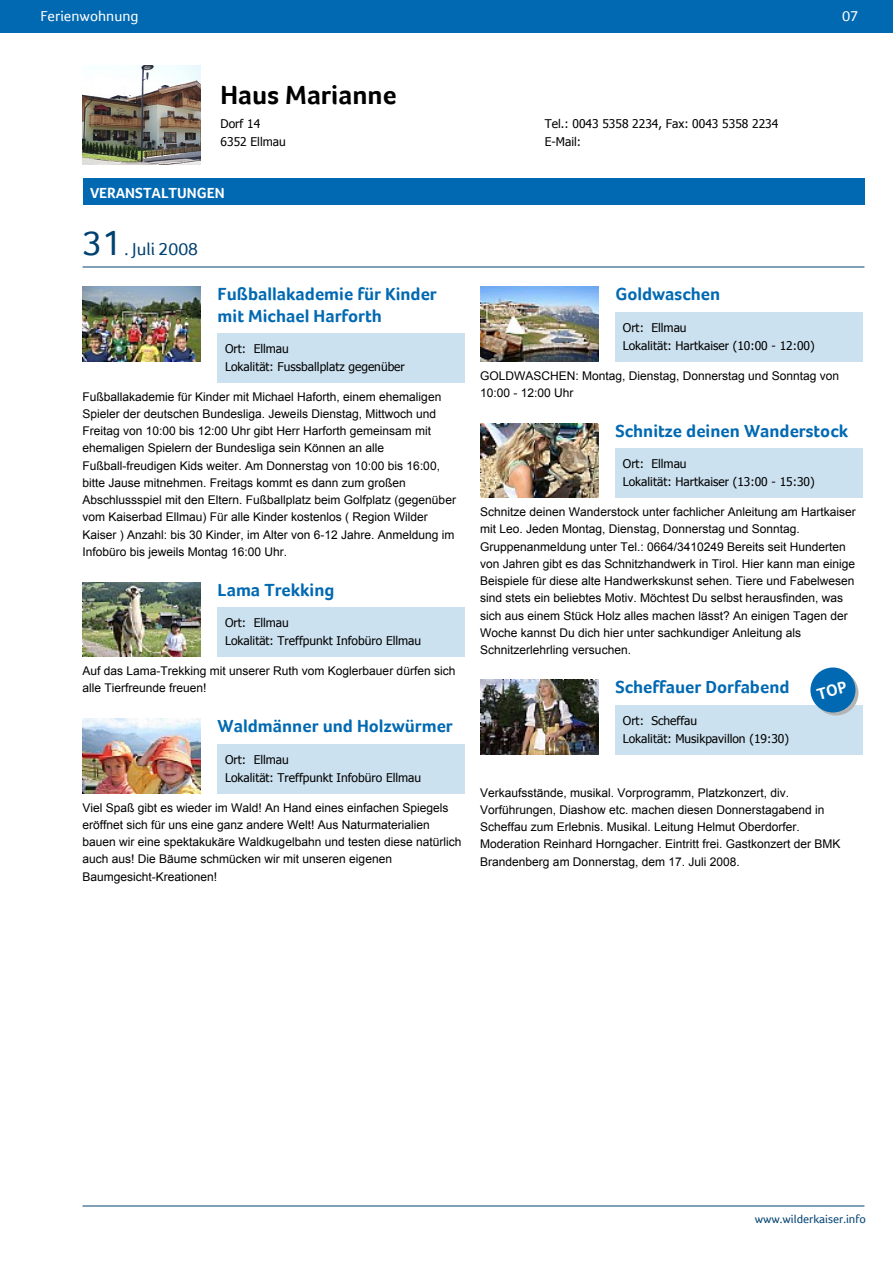
<style>
.page{position:relative;width:893px;height:1263px;background:#fff}
.page>*{position:absolute;margin:0;border:0;box-sizing:border-box;transform-origin:0 0}
.t1{font:700 27px "Foco";color:#000}
.t2{font:700 18px/21.6px "Foco";color:#0169b2}
.t3{font:18px "Foco";color:#004171}
.t4{font:15px "Foco";color:#fff}
.t5{font:700 15px "Foco";color:#fff}
.t6{font:12px/17.2px "Arial";color:#000}
.t7{font:12px/18px "Tahoma";color:#000}
.t8{font:12px "Foco";color:#004171}
.s1{font-size:36px}
</style>
<div class="page">
<div style="left:0;top:0;width:892px;height:33px;background:#0169b2"></div>
<hr style="left:82px;top:1206px;width:782px;height:1px;background:#004171">
<img style="left:82px;top:65px;width:119px;height:100px">
<div style="left:82px;top:178px;width:782px;height:28px;background:#0169b2"></div>
<hr style="left:82px;top:267px;width:782px;height:1px;background:#004171">
<img style="left:82px;top:287px;width:119px;height:75px">
<div style="left:218px;top:333px;width:247px;height:49px;background:#cce1ef"></div>
<img style="left:480px;top:287px;width:118px;height:75px">
<div style="left:615px;top:312px;width:247px;height:50px;background:#cce1ef"></div>
<img style="left:82px;top:582px;width:119px;height:75px">
<div style="left:218px;top:608px;width:247px;height:49px;background:#cce1ef"></div>
<img style="left:480px;top:423px;width:118px;height:75px">
<div style="left:615px;top:448px;width:247px;height:50px;background:#cce1ef"></div>
<img style="left:82px;top:719px;width:119px;height:75px">
<div style="left:218px;top:744px;width:247px;height:50px;background:#cce1ef"></div>
<img style="left:480px;top:680px;width:118px;height:74px">
<div style="left:615px;top:705px;width:247px;height:49px;background:#cce1ef"></div>
<svg style="left:813px;top:670px;width:45px;height:46px"></svg>
<div style="left:810px;top:668px;width:45px;height:44px;background:#0169b2;border-radius:50%"></div>
<p class="t4" style="left:40px;top:8px;width:100px">Ferienwohnung</p>
<p class="t4" style="left:842px;top:8px;width:18px">07</p>
<h1 class="t1" style="left:220px;top:80px;width:177px">Haus Marianne</h1>
<p class="t7" style="left:220px;top:114px;width:41px">Dorf 14</p>
<p class="t7" style="left:544px;top:114px;width:235px">Tel.: 0043 5358 2234, Fax: 0043 5358 2234</p>
<p class="t7" style="left:220px;top:132px;width:67px">6352 Ellmau</p>
<p class="t7" style="left:544px;top:132px;width:38px">E-Mail:</p>
<p class="t5" style="left:90px;top:185px;width:136px">VERANSTALTUNGEN</p>
<h2 class="t3" style="left:82px;top:239px;width:117px"><span class="s1">31</span>. Juli 2008</h2>
<h2 class="t2" style="left:218px;top:283px;width:221px">Fußballakademie für Kinder mit Michael Harforth</h2>
<p class="t7" style="left:225px;top:339px;width:181px">Ort: Ellmau<br>Lokalität: Fussballplatz gegenüber</p>
<p class="t6" style="left:82px;top:388px;width:375px">Fußballakademie für Kinder mit Michael Haforth, einem ehemaligen Spieler der deutschen Bundesliga. Jeweils Dienstag, Mittwoch und Freitag von 10:00 bis 12:00 Uhr gibt Herr Harforth gemeinsam mit ehemaligen Spielern der Bundesliga sein Können an alle Fußball-freudigen Kids weiter. Am Donnerstag von 10:00 bis 16:00, bitte Jause mitnehmen. Freitags kommt es dann zum großen Abschlussspiel mit den Eltern. Fußballplatz beim Golfplatz (gegenüber vom Kaiserbad Ellmau) Für alle Kinder kostenlos ( Region Wilder Kaiser ) Anzahl: bis 30 Kinder, im Alter von 6-12 Jahre. Anmeldung im Infobüro bis jeweils Montag 16:00 Uhr.</p>
<h2 class="t2" style="left:218px;top:579px;width:118px">Lama Trekking</h2>
<p class="t7" style="left:225px;top:613px;width:198px">Ort: Ellmau<br>Lokalität: Treffpunkt Infobüro Ellmau</p>
<p class="t6" style="left:82px;top:662px;width:374px">Auf das Lama-Trekking mit unserer Ruth vom Koglerbauer dürfen sich alle Tierfreunde freuen!</p>
<h2 class="t2" style="left:218px;top:715px;width:237px">Waldmänner und Holzwürmer</h2>
<p class="t7" style="left:225px;top:750px;width:198px">Ort: Ellmau<br>Lokalität: Treffpunkt Infobüro Ellmau</p>
<p class="t6" style="left:82px;top:799px;width:380px">Viel Spaß gibt es wieder im Wald! An Hand eines einfachen Spiegels eröffnet sich für uns eine ganz andere Welt! Aus Naturmaterialien bauen wir eine spektakukäre Waldkugelbahn und testen diese natürlich auch aus! Die Bäume schmücken wir mit unseren eigenen Baumgesicht-Kreationen!</p>
<h2 class="t2" style="left:615px;top:283px;width:106px">Goldwaschen</h2>
<p class="t7" style="left:622px;top:318px;width:193px">Ort: Ellmau<br>Lokalität: Hartkaiser (10:00 - 12:00)</p>
<p class="t6" style="left:480px;top:367px;width:360px">GOLDWASCHEN: Montag, Dienstag, Donnerstag und Sonntag von<br>10:00 - 12:00 Uhr</p>
<h2 class="t2" style="left:615px;top:420px;width:234px">Schnitze deinen Wanderstock</h2>
<p class="t7" style="left:622px;top:454px;width:193px">Ort: Ellmau<br>Lokalität: Hartkaiser (13:00 - 15:30)</p>
<p class="t6" style="left:480px;top:503px;width:377px">Schnitze deinen Wanderstock unter fachlicher Anleitung am Hartkaiser mit Leo. Jeden Montag, Dienstag, Donnerstag und Sonntag.<br>Gruppenanmeldung unter Tel.: 0664/3410249 Bereits seit Hunderten von Jahren gibt es das Schnitzhandwerk in Tirol. Hier kann man einige Beispiele für diese alte Handwerkskunst sehen. Tiere und Fabelwesen sind stets ein beliebtes Motiv. Möchtest Du selbst herausfinden, was sich aus einem Stück Holz alles machen lässt? An einigen Tagen der Woche kannst Du dich hier unter sachkundiger Anleitung als Schnitzerlehrling versuchen.</p>
<h2 class="t2" style="left:615px;top:676px;width:176px">Scheffauer Dorfabend</h2>
<p class="t7" style="left:622px;top:711px;width:168px">Ort: Scheffau<br>Lokalität: Musikpavillon (19:30)</p>
<p class="t6" style="left:480px;top:784px;width:361px">Verkaufsstände, musikal. Vorprogramm, Platzkonzert, div.<br>Vorführungen, Diashow etc. machen diesen Donnerstagabend in Scheffau zum Erlebnis. Musikal. Leitung Helmut Oberdorfer.<br>Moderation Reinhard Horngacher. Eintritt frei. Gastkonzert der BMK Brandenberg am Donnerstag, dem 17. Juli 2008.</p>
<p class="t8" style="left:754px;top:1212px;width:113px">www.wilderkaiser.info</p>
</div>
